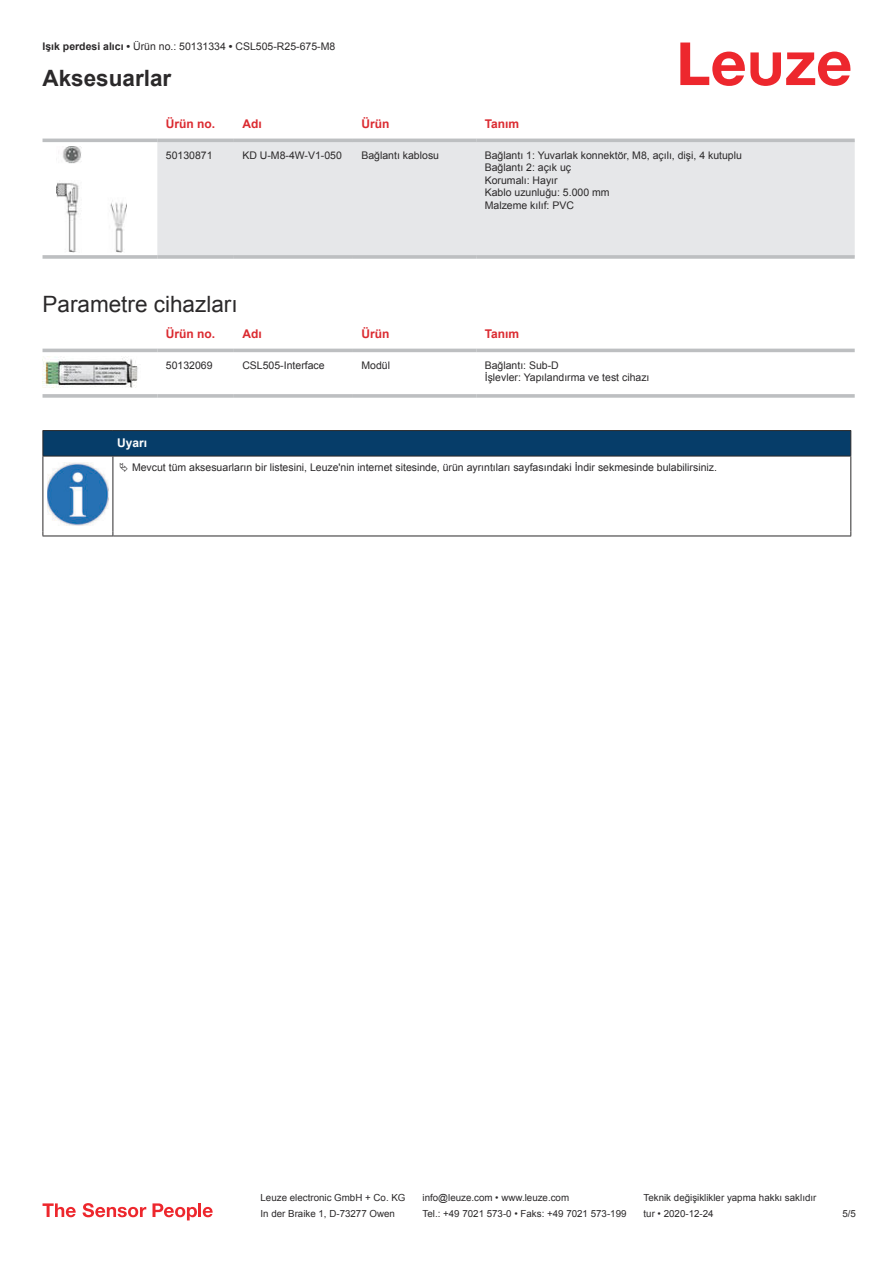
<style>
.page{position:relative;width:893px;height:1263px;background:#fff}
.page>*{position:absolute;margin:0;border:0;box-sizing:border-box;transform-origin:0 0}
.t1{font:22.5px "Arial";color:#2b292a}
.t2{font:700 22.5px "Arial";color:#2b292a}
.t3{font:700 12px "Arial";color:#db2a30}
.t4{font:700 12px "Arial";color:#fff}
.t5{font:10.5px/12.6px "Arial";color:#2b292a}
.t6{font:9.75px "Arial";color:#2b292a}
.s1{font-weight:700}
</style>
<div class="page">
<svg style="left:680px;top:43px;width:170px;height:43px"></svg>
<svg style="left:43px;top:138px;width:812px;height:72px"></svg>
<div style="left:157px;top:142px;width:698px;height:113px;background:#e6e7e9"></div>
<hr style="left:43px;top:139px;width:114px;height:3px;background:#bdbfc1">
<hr style="left:157px;top:139px;width:77px;height:3px;background:#bdbfc1">
<hr style="left:234px;top:139px;width:119px;height:3px;background:#bdbfc1">
<hr style="left:353px;top:139px;width:123px;height:3px;background:#bdbfc1">
<hr style="left:476px;top:139px;width:379px;height:3px;background:#bdbfc1">
<svg style="left:43px;top:255px;width:114px;height:4px"></svg>
<hr style="left:157px;top:255px;width:77px;height:4px;background:#bdbfc1">
<svg style="left:234px;top:255px;width:119px;height:4px"></svg>
<svg style="left:353px;top:255px;width:123px;height:4px"></svg>
<hr style="left:476px;top:255px;width:379px;height:4px;background:#bdbfc1">
<img style="left:56px;top:146px;width:70px;height:107px">
<svg style="left:43px;top:348px;width:812px;height:5px;fill:#efeff0"></svg>
<hr style="left:43px;top:349px;width:114px;height:3px;background:#bdbfc1">
<hr style="left:157px;top:349px;width:77px;height:3px;background:#bdbfc1">
<hr style="left:234px;top:349px;width:119px;height:3px;background:#bdbfc1">
<hr style="left:353px;top:349px;width:123px;height:3px;background:#bdbfc1">
<hr style="left:476px;top:349px;width:379px;height:3px;background:#bdbfc1">
<svg style="left:43px;top:394px;width:114px;height:4px"></svg>
<hr style="left:157px;top:394px;width:77px;height:4px;background:#c5c6c8">
<svg style="left:234px;top:394px;width:119px;height:4px"></svg>
<svg style="left:353px;top:394px;width:123px;height:4px"></svg>
<hr style="left:476px;top:394px;width:379px;height:4px;background:#c5c6c8">
<img style="left:43px;top:356px;width:95px;height:32px">
<svg style="left:44px;top:457px;width:806px;height:79px"></svg>
<hr style="left:43px;top:430px;width:70px;height:1px;background:#2b292a">
<hr style="left:43px;top:456px;width:70px;height:1px;background:#2b292a">
<hr style="left:113px;top:430px;width:738px;height:1px;background:#2b292a">
<div style="left:43px;top:431px;width:808px;height:25px;background:#063d69"></div>
<hr style="left:113px;top:456px;width:738px;height:1px;background:#2b292a">
<hr style="left:43px;top:456px;width:1px;height:75px;background:#2b292a">
<hr style="left:113px;top:456px;width:1px;height:75px;background:#2b292a">
<hr style="left:850px;top:456px;width:1px;height:75px;background:#2b292a">
<hr style="left:43px;top:536px;width:70px;height:1px;background:#2b292a">
<hr style="left:113px;top:536px;width:738px;height:1px;background:#2b292a">
<img style="left:47px;top:462px;width:61px;height:63px">
<div style="left:115px;top:457px;width:734px;height:20px;background:#fff"></div>
<svg style="left:43px;top:1203px;width:33px;height:14px"></svg>
<svg style="left:83px;top:1203px;width:63px;height:14px"></svg>
<svg style="left:153px;top:1203px;width:44px;height:17px"></svg>
<hr style="left:198px;top:1203px;width:3px;height:14px;background:#ed272d">
<svg style="left:203px;top:1207px;width:10px;height:10px"></svg>
<p class="t5" style="left:43px;top:41px;width:294px"><span class="s1">Işık perdesi alıcı •</span> Ürün no.: 50131334 <span class="s1">•</span> CSL505-R25-675-M8</p>
<h1 class="t2" style="left:43px;top:63px;width:130px">Aksesuarlar</h1>
<p class="t3" style="left:166px;top:115px;width:51px">Ürün no.</p>
<p class="t3" style="left:242px;top:115px;width:21px">Adı</p>
<p class="t3" style="left:361px;top:117px;width:29px">Ürün</p>
<p class="t3" style="left:485px;top:115px;width:36px">Tanım</p>
<p class="t5" style="left:166px;top:149px;width:48px">50130871</p>
<p class="t5" style="left:242px;top:149px;width:101px">KD U-M8-4W-V1-050</p>
<p class="t5" style="left:361px;top:148px;width:79px">Bağlantı kablosu</p>
<p class="t5" style="left:485px;top:148px;width:259px">Bağlantı 1: Yuvarlak konnektör, M8, açılı, dişi, 4 kutuplu<br>Bağlantı 2: açık uç<br>Korumalı: Hayır<br>Kablo uzunluğu: 5.000 mm<br>Malzeme kılıf: PVC</p>
<h1 class="t1" style="left:43px;top:288px;width:197px">Parametre cihazları</h1>
<p class="t3" style="left:166px;top:325px;width:51px">Ürün no.</p>
<p class="t3" style="left:242px;top:325px;width:21px">Adı</p>
<p class="t3" style="left:361px;top:327px;width:29px">Ürün</p>
<p class="t3" style="left:485px;top:325px;width:36px">Tanım</p>
<p class="t5" style="left:166px;top:359px;width:48px">50132069</p>
<p class="t5" style="left:242px;top:359px;width:84px">CSL505-Interface</p>
<p class="t5" style="left:361px;top:359px;width:30px">Modül</p>
<p class="t5" style="left:485px;top:359px;width:166px">Bağlantı: Sub-D<br>İşlevler: Yapılandırma ve test cihazı</p>
<p class="t4" style="left:117px;top:435px;width:32px">Uyarı</p>
<p class="t5" style="left:132px;top:461px;width:586px">Mevcut tüm aksesuarların bir listesini, Leuze'nin internet sitesinde, ürün ayrıntıları sayfasındaki İndir sekmesinde bulabilirsiniz.</p>
<p class="t6" style="left:261px;top:1191px;width:146px">Leuze electronic GmbH + Co. KG</p>
<p class="t6" style="left:423px;top:1191px;width:148px">info@leuze.com • www.leuze.com</p>
<p class="t6" style="left:644px;top:1191px;width:174px">Teknik değişiklikler yapma hakkı saklıdır</p>
<p class="t6" style="left:261px;top:1207px;width:136px">In der Braike 1, D-73277 Owen</p>
<p class="t6" style="left:423px;top:1207px;width:205px">Tel.: +49 7021 573-0 • Faks: +49 7021 573-199</p>
<p class="t6" style="left:644px;top:1207px;width:72px">tur • 2020-12-24</p>
<p class="t6" style="left:842px;top:1210px;width:15px">5 /5</p>
</div>
